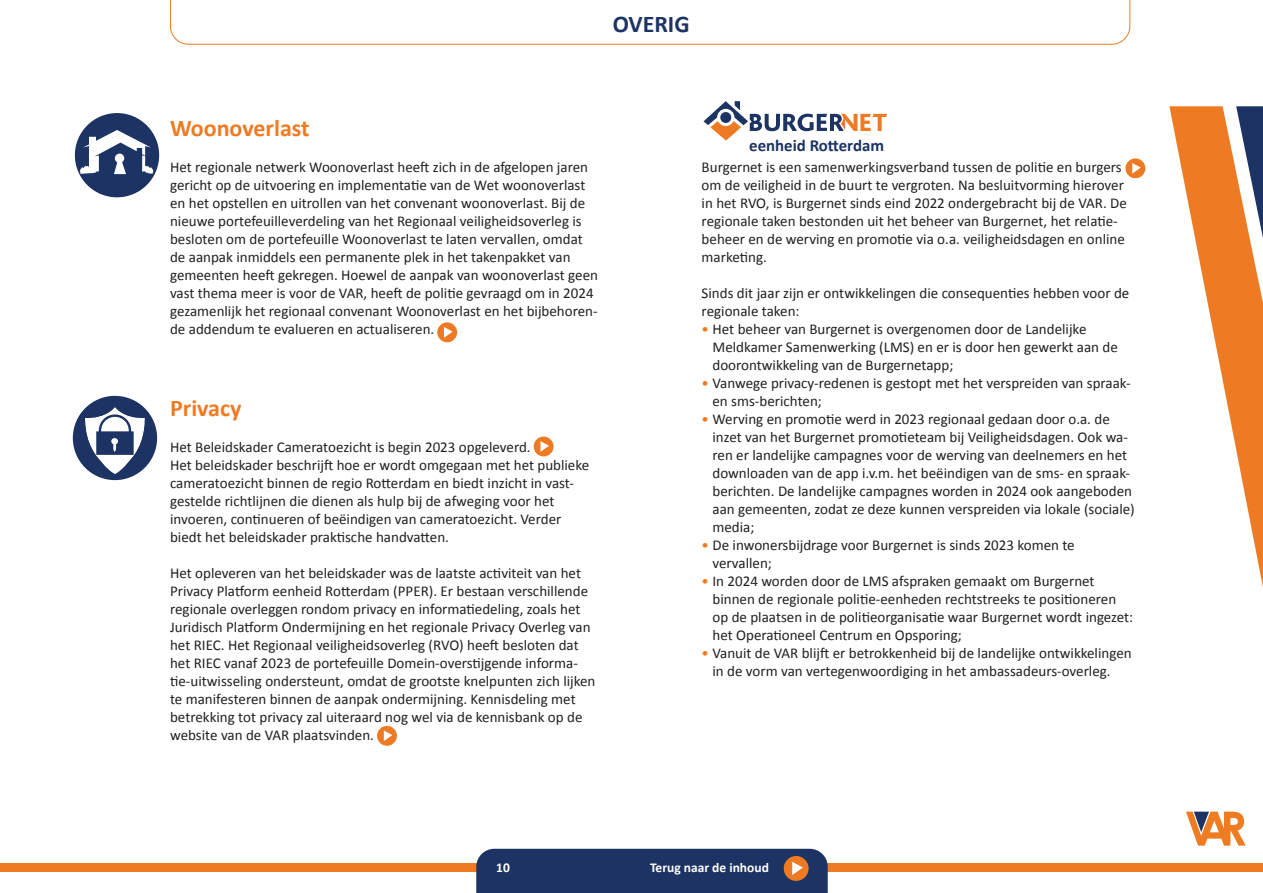
<style>
.page{position:relative;width:1263px;height:893px;background:#fff}
.page>*{position:absolute;margin:0;border:0;box-sizing:border-box;transform-origin:0 0}
.t1{font:700 24px "Calibri";color:#ee7b23}
.t2{font:700 24px "Calibri";color:#1c3363}
.t3{font:700 16.8px "Calibri";color:#1c3363}
.t4{font:15px/18px "Calibri";color:#231f20}
.t5{font:700 13.5px "Calibri";color:#fff}
.s1{color:#ee7b23}
</style>
<div class="page">
<div style="left:0;top:863px;width:1263px;height:9px;background:#ee7b23"></div>
<svg style="left:1186px;top:812px;width:60px;height:34px"></svg>
<div style="left:476px;top:849px;width:352px;height:44px;background:#1c3363"></div>
<svg style="left:170px;top:0;width:960px;height:45px"></svg>
<div style="left:75px;top:113px;width:84px;height:84px;background:#1c3363;border-radius:50%"></div>
<svg style="left:79px;top:130px;width:75px;height:46px"></svg>
<div style="left:73px;top:396px;width:84px;height:84px;background:#1c3363;border-radius:50%"></div>
<svg style="left:79px;top:402px;width:71px;height:77px"></svg>
<svg style="left:703px;top:101px;width:184px;height:40px"></svg>
<svg style="left:1169px;top:106px;width:94px;height:481px"></svg>
<div style="left:437px;top:322px;width:20px;height:20px;background:#ee7b23;border-radius:50%"></div>
<svg style="left:444px;top:327px;width:9px;height:11px"></svg>
<div style="left:534px;top:437px;width:20px;height:19px;background:#ee7b23;border-radius:50%"></div>
<svg style="left:540px;top:441px;width:9px;height:11px"></svg>
<div style="left:1125px;top:158px;width:20px;height:20px;background:#ee7b23;border-radius:50%"></div>
<svg style="left:1132px;top:163px;width:9px;height:11px"></svg>
<div style="left:377px;top:726px;width:20px;height:20px;background:#ee7b23;border-radius:50%"></div>
<svg style="left:383px;top:730px;width:10px;height:11px"></svg>
<h1 class="t2" style="left:613px;top:9px;width:78px">OVERIG</h1>
<h1 class="t1" style="left:170px;top:113px;width:141px">Woonoverlast</h1>
<p class="t4" style="left:170px;top:157px;width:429px">Het regionale netwerk Woonoverlast heeft zich in de afgelopen jaren gericht op de uitvoering en implementatie van de Wet woonoverlast en het opstellen en uitrollen van het convenant woonoverlast. Bij de nieuwe portefeuilleverdeling van het Regionaal veiligheidsoverleg is besloten om de portefeuille Woonoverlast te laten vervallen, omdat de aanpak inmiddels een permanente plek in het takenpakket van gemeenten heeft gekregen. Hoewel de aanpak van woonoverlast geen vast thema meer is voor de VAR, heeft de politie gevraagd om in 2024 gezamenlijk het regionaal convenant Woonoverlast en het bijbehoren&shy;de addendum te evalueren en actualiseren.</p>
<h1 class="t1" style="left:170px;top:393px;width:73px">Privacy</h1>
<p class="t4" style="left:170px;top:437px;width:421px">Het Beleidskader Cameratoezicht is begin 2023 opgeleverd.<br>Het beleidskader beschrijft hoe er wordt omgegaan met het publieke cameratoezicht binnen de regio Rotterdam en biedt inzicht in vast&shy;gestelde richtlijnen die dienen als hulp bij de afweging voor het invoeren, continueren of beëindigen van cameratoezicht. Verder biedt het beleidskader praktische handvatten.</p>
<p class="t4" style="left:170px;top:563px;width:427px">Het opleveren van het beleidskader was de laatste activiteit van het Privacy Platform eenheid Rotterdam (PPER). Er bestaan verschillende regionale overleggen rondom privacy en informatiedeling, zoals het Juridisch Platform Ondermijning en het regionale Privacy Overleg van het RIEC. Het Regionaal veiligheidsoverleg (RVO) heeft besloten dat het RIEC vanaf 2023 de portefeuille Domein-overstijgende informa&shy;tie-uitwisseling ondersteunt, omdat de grootste knelpunten zich lijken te manifesteren binnen de aanpak ondermijning. Kennisdeling met betrekking tot privacy zal uiteraard nog wel via de kennisbank op de website van de VAR plaatsvinden.</p>
<p class="t3" style="left:749px;top:135px;width:136px">eenheid Rotterdam</p>
<p class="t4" style="left:702px;top:157px;width:427px">Burgernet is een samenwerkingsverband tussen de politie en burgers om de veiligheid in de buurt te vergroten. Na besluitvorming hierover in het RVO, is Burgernet sinds eind 2022 ondergebracht bij de VAR. De regionale taken bestonden uit het beheer van Burgernet, het relatie&shy;beheer en de werving en promotie via o.a. veiligheidsdagen en online marketing.</p>
<p class="t4" style="left:702px;top:283px;width:429px">Sinds dit jaar zijn er ontwikkelingen die consequenties hebben voor de regionale taken:</p>
<p class="t4" style="left:712px;top:319px;width:407px;text-indent:-11px"><span class="s1">•</span> Het beheer van Burgernet is overgenomen door de Landelijke<br>Meldkamer Samenwerking (LMS) en er is door hen gewerkt aan de doorontwikkeling van de Burgernetapp;</p>
<p class="t4" style="left:712px;top:373px;width:420px;text-indent:-11px"><span class="s1">•</span> Vanwege privacy-redenen is gestopt met het verspreiden van spraak&shy;en sms-berichten;</p>
<p class="t4" style="left:712px;top:409px;width:424px;text-indent:-11px"><span class="s1">•</span> Werving en promotie werd in 2023 regionaal gedaan door o.a. de inzet van het Burgernet promotieteam bij Veiligheidsdagen. Ook wa&shy;ren er landelijke campagnes voor de werving van deelnemers en het downloaden van de app i.v.m. het beëindigen van de sms- en spraak&shy;berichten. De landelijke campagnes worden in 2024 ook aangeboden aan gemeenten, zodat ze deze kunnen verspreiden via lokale (sociale) media;</p>
<p class="t4" style="left:712px;top:535px;width:364px;text-indent:-11px"><span class="s1">•</span> De inwonersbijdrage voor Burgernet is sinds 2023 komen te vervallen;</p>
<p class="t4" style="left:712px;top:571px;width:422px;text-indent:-11px"><span class="s1">•</span> In 2024 worden door de LMS afspraken gemaakt om Burgernet binnen de regionale politie-eenheden rechtstreeks te positioneren op de plaatsen in de politieorganisatie waar Burgernet wordt ingezet: het Operationeel Centrum en Opsporing;</p>
<p class="t4" style="left:712px;top:643px;width:421px;text-indent:-11px"><span class="s1">•</span> Vanuit de VAR blijft er betrokkenheid bij de landelijke ontwikkelingen in de vorm van vertegenwoordiging in het ambassadeurs-overleg.</p>
<p class="t5" style="left:496px;top:859px;width:15px">10</p>
<p class="t5" style="left:650px;top:859px;width:120px">Terug naar de inhoud</p>
</div>
